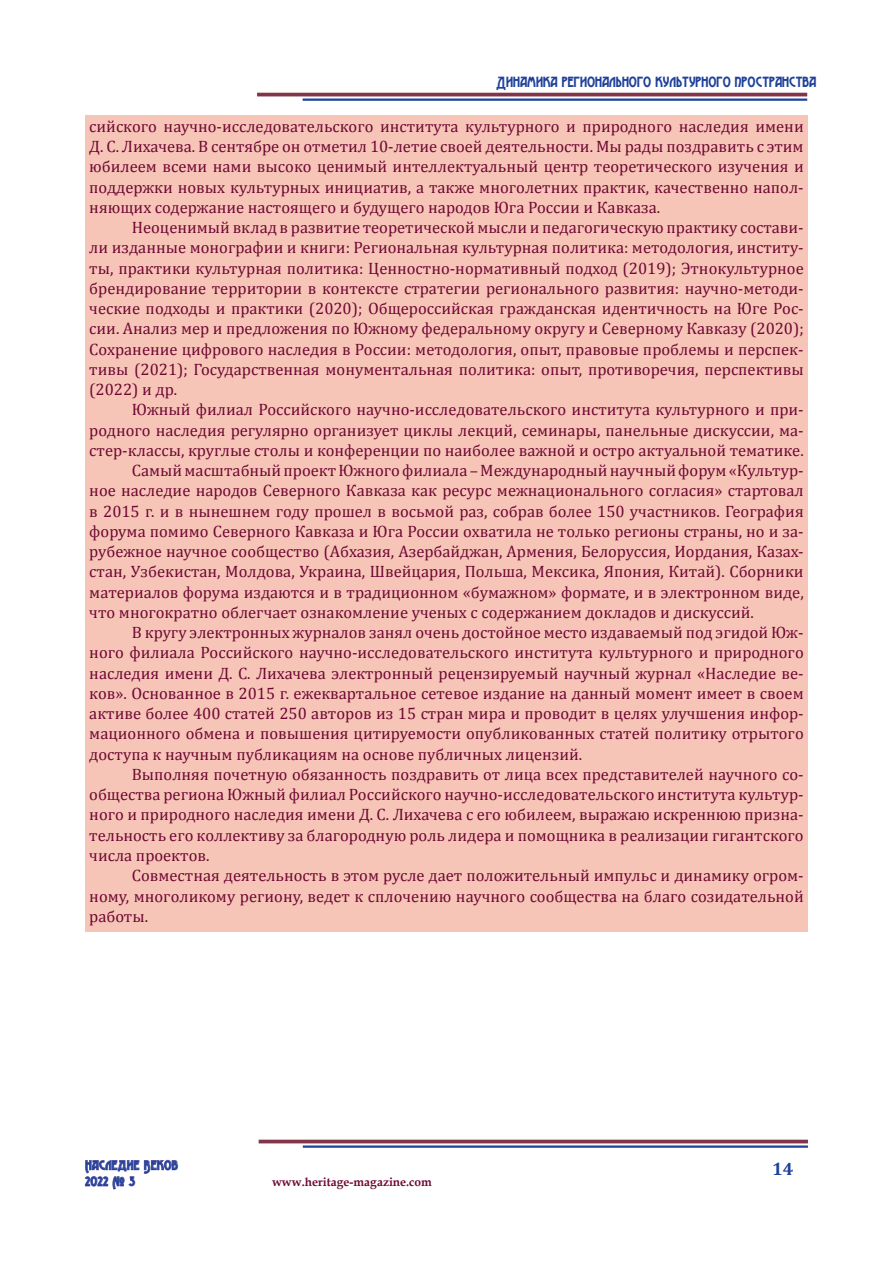
<style>
.page{position:relative;width:893px;height:1263px;background:#fff}
.page>*{position:absolute;margin:0;border:0;box-sizing:border-box;transform-origin:0 0}
.t1{font:700 18px "Cambria";color:#20419a}
.t2{font:16.5px/20.2px "Cambria";color:#6e0731;text-align:justify}
.t3{font:15px "Advokat Modern";color:#20419a}
.t4{font:13.5px/16.2px "Advokat Modern";letter-spacing:.03em;color:#20419a}
.t5{font:700 12px "Book Antiqua";color:#6e0731}
</style>
<div class="page">
<div style="left:85px;top:115px;width:723px;height:816px;background:#f6c5b8"></div>
<hr style="left:259px;top:1140px;width:549px;height:3px;background:#823449">
<hr style="left:303px;top:1145px;width:505px;height:3px;background:#20419a">
<svg style="left:85px;top:1159px;width:93px;height:31px"></svg>
<hr style="left:257px;top:93px;width:550px;height:3px;background:#823449">
<hr style="left:303px;top:99px;width:504px;height:2px;background:#20419a">
<p class="t3" style="left:496px;top:74px;width:322px">Динамика регионального культурного пространства</p>
<p class="t2" style="left:89px;top:116px;width:716px">сийского научно-исследовательского института культурного и природного наследия имени Д. С. Лихачева. В сентябре он отметил 10-летие своей деятельности. Мы рады поздравить с этим юбилеем всеми нами высоко ценимый интеллектуальный центр теоретического изучения и поддержки новых культурных инициатив, а также многолетних практик, качественно напол&shy;няющих содержание настоящего и будущего народов Юга России и Кавказа.</p>
<p class="t2" style="left:89px;top:217px;width:716px;text-indent:43px">Неоценимый вклад в развитие теоретической мысли и педагогическую практику состави&shy;ли изданные монографии и книги: Региональная культурная политика: методология, институ&shy;ты, практики культурная политика: Ценностно-нормативный подход (2019); Этнокультурное брендирование территории в контексте стратегии регионального развития: научно-методи&shy;ческие подходы и практики (2020); Общероссийская гражданская идентичность на Юге Рос&shy;сии. Анализ мер и предложения по Южному федеральному округу и Северному Кавказу (2020); Сохранение цифрового наследия в России: методология, опыт, правовые проблемы и перспек&shy;тивы (2021); Государственная монументальная политика: опыт, противоречия, перспективы (2022) и др.</p>
<p class="t2" style="left:89px;top:400px;width:716px;text-indent:43px">Южный филиал Российского научно-исследовательского института культурного и при&shy;родного наследия регулярно организует циклы лекций, семинары, панельные дискуссии, ма&shy;стер-классы, круглые столы и конференции по наиболее важной и остро актуальной тематике.</p>
<p class="t2" style="left:89px;top:460px;width:716px;text-indent:43px">Самый масштабный проект Южного филиала – Международный научный форум «Культур&shy;ное наследие народов Северного Кавказа как ресурс межнационального согласия» стартовал в 2015 г. и в нынешнем году прошел в восьмой раз, собрав более 150 участников. География форума помимо Северного Кавказа и Юга России охватила не только регионы страны, но и за&shy;рубежное научное сообщество (Абхазия, Азербайджан, Армения, Белоруссия, Иордания, Казах&shy;стан, Узбекистан, Молдова, Украина, Швейцария, Польша, Мексика, Япония, Китай). Сборники материалов форума издаются и в традиционном «бумажном» формате, и в электронном виде, что многократно облегчает ознакомление ученых с содержанием докладов и дискуссий.</p>
<p class="t2" style="left:89px;top:622px;width:716px;text-indent:43px">В кругу электронных журналов занял очень достойное место издаваемый под эгидой Юж&shy;ного филиала Российского научно-исследовательского института культурного и природного наследия имени Д. С. Лихачева электронный рецензируемый научный журнал «Наследие ве&shy;ков». Основанное в 2015 г. ежеквартальное сетевое издание на данный момент имеет в своем активе более 400 статей 250 авторов из 15 стран мира и проводит в целях улучшения инфор&shy;мационного обмена и повышения цитируемости опубликованных статей политику отрытого доступа к научным публикациям на основе публичных лицензий.</p>
<p class="t2" style="left:89px;top:764px;width:716px;text-indent:43px">Выполняя почетную обязанность поздравить от лица всех представителей научного со&shy;общества региона Южный филиал Российского научно-исследовательского института культур&shy;ного и природного наследия имени Д. С. Лихачева с его юбилеем, выражаю искреннюю призна&shy;тельность его коллективу за благородную роль лидера и помощника в реализации гигантского числа проектов.</p>
<p class="t2" style="left:89px;top:865px;width:716px;text-indent:43px">Совместная деятельность в этом русле дает положительный импульс и динамику огром&shy;ному, многоликому региону, ведет к сплочению научного сообщества на благо созидательной работы.</p>
<p class="t4" style="left:85px;top:1158px;width:95px">Наследие Веков<br>2022 № 3</p>
<p class="t5" style="left:272px;top:1174px;width:161px">www.heritage-magazine.com</p>
<p class="t1" style="left:772px;top:1156px;width:23px">14</p>
</div>
